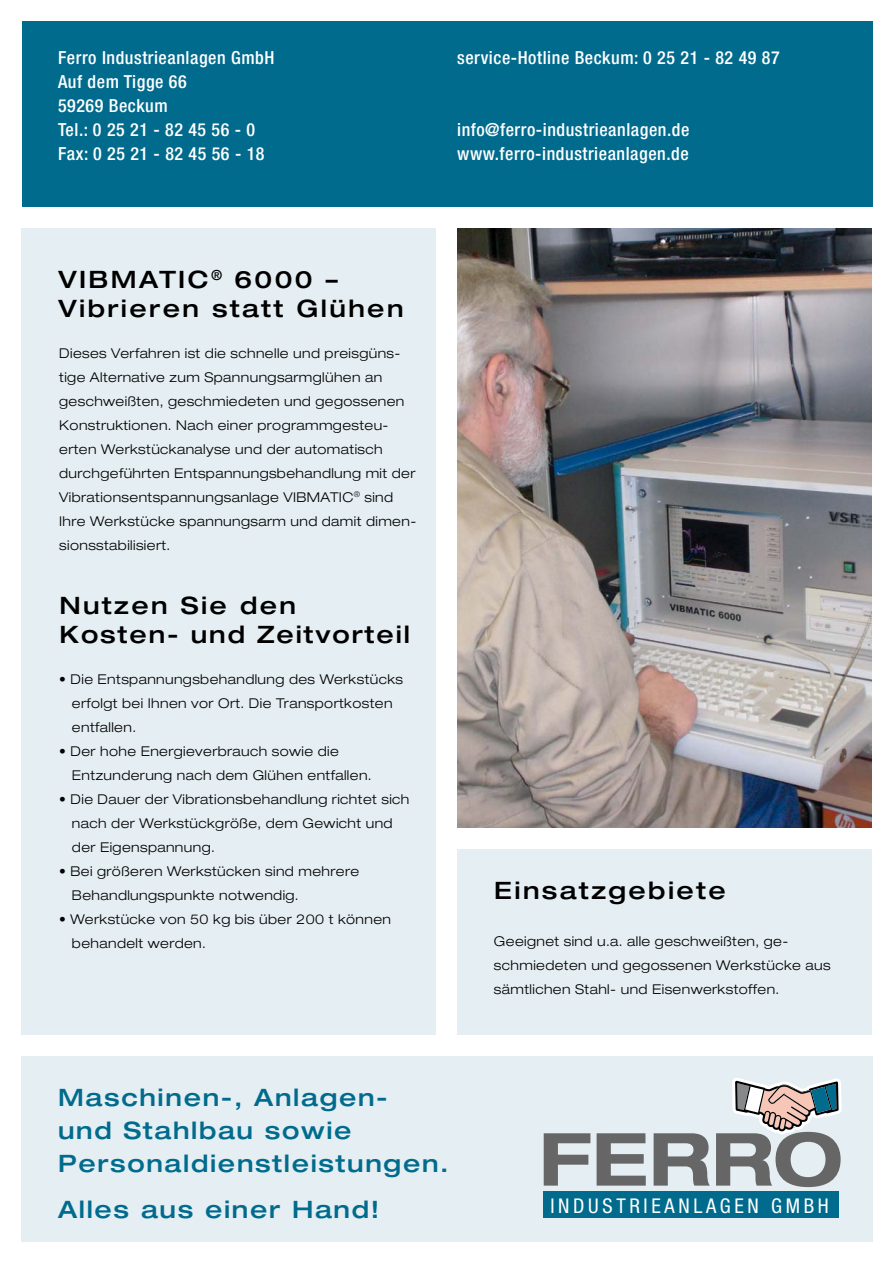
<style>
.page{position:relative;width:893px;height:1263px;background:#fff}
.page>*{position:absolute;margin:0;border:0;box-sizing:border-box;transform-origin:0 0}
.t1{font:700 expanded 73.2px "Helvetica Neue";color:#666}
.Subhead{font:500 expanded 24px "Helvetica Neue";letter-spacing:.07em;color:#006b8d}
.t2{font:500 expanded 24px "Helvetica Neue";letter-spacing:.1em;color:#000}
.t3{font:500 expanded 24px/28.8px "Helvetica Neue";letter-spacing:.08em;color:#000}
.t4{font:condensed 20.4px "Helvetica Neue";letter-spacing:.18em;color:#fff}
.sub_schmal{font:500 condensed 18px "Helvetica Neue";letter-spacing:.03em;color:#fff}
.t5{font:300 expanded 13.5px/24px "Helvetica Neue";letter-spacing:.03em;color:#000}
</style>
<div class="page">
<div style="left:23px;top:21px;width:850px;height:186px;background:#006b8d"></div>
<div style="left:21px;top:1056px;width:852px;height:186px;background:#e5eef2"></div>
<div style="left:21px;top:228px;width:415px;height:807px;background:#e5eef2"></div>
<img style="left:457px;top:228px;width:415px;height:600px">
<div style="left:457px;top:849px;width:415px;height:186px;background:#e5eef2"></div>
<div style="left:544px;top:1191px;width:295px;height:27px;background:#006b8d"></div>
<svg style="left:732px;top:1078px;width:110px;height:56px"></svg>
<p class="sub_schmal" style="left:58px;top:47px;width:218px">Ferro Industrieanlagen GmbH</p>
<p class="sub_schmal" style="left:58px;top:71px;width:130px">Auf dem Tigge 66</p>
<p class="sub_schmal" style="left:58px;top:95px;width:111px">59269 Beckum</p>
<p class="sub_schmal" style="left:58px;top:119px;width:199px">Tel.: 0 25 21 - 82 45 56 - 0</p>
<p class="sub_schmal" style="left:58px;top:143px;width:208px">Fax: 0 25 21 - 82 45 56 - 18</p>
<p class="sub_schmal" style="left:457px;top:47px;width:324px">service-Hotline Beckum: 0 25 21 - 82 49 87</p>
<p class="sub_schmal" style="left:457px;top:119px;width:234px">info@ferro-industrieanlagen.de</p>
<p class="sub_schmal" style="left:457px;top:143px;width:233px">www.ferro-industrieanlagen.de</p>
<p class="t2" style="left:58px;top:264px;width:281px">VIBMATIC<sup>®</sup> 6000 –</p>
<p class="t2" style="left:58px;top:293px;width:347px">Vibrieren statt Glühen</p>
<p class="t5" style="left:59px;top:341px;width:359px">Dieses Verfahren ist die schnelle und preisgüns&shy;tige Alternative zum Spannungsarmglühen an geschweißten, geschmiedeten und gegossenen Konstruktionen. Nach einer programmgesteu&shy;erten Werkstückanalyse und der automatisch durchgeführten Entspannungsbehandlung mit der Vibrationsentspannungsanlage VIBMATIC<sup>®</sup> sind Ihre Werkstücke spannungsarm und damit dimen&shy;sionsstabilisiert.</p>
<p class="t3" style="left:60px;top:590px;width:352px">Nutzen Sie den<br>Kosten- und Zeitvorteil</p>
<p class="t5" style="left:72px;top:667px;width:333px;text-indent:-13px">• Die Entspannungsbehandlung des Werkstücks erfolgt bei Ihnen vor Ort. Die Transportkosten entfallen.</p>
<p class="t5" style="left:72px;top:739px;width:301px;text-indent:-13px">• Der hohe Energieverbrauch sowie die<br>Entzunderung nach dem Glühen entfallen.</p>
<p class="t5" style="left:72px;top:787px;width:339px;text-indent:-13px">• Die Dauer der Vibrationsbehandlung richtet sich nach der Werkstückgröße, dem Gewicht und der Eigenspannung.</p>
<p class="t5" style="left:72px;top:859px;width:289px;text-indent:-13px">• Bei größeren Werkstücken sind mehrere<br>Behandlungspunkte notwendig.</p>
<p class="t5" style="left:72px;top:907px;width:321px;text-indent:-13px">• Werkstücke von 50 kg bis über 200 t können behandelt werden.</p>
<p class="Subhead" style="left:58px;top:1082px;width:331px">Maschinen-, Anlagen-</p>
<p class="Subhead" style="left:58px;top:1115px;width:295px">und Stahlbau sowie</p>
<p class="Subhead" style="left:58px;top:1148px;width:392px">Personaldienstleistungen.</p>
<p class="Subhead" style="left:58px;top:1195px;width:323px">Alles aus einer Hand!</p>
<p class="t2" style="left:494px;top:875px;width:233px">Einsatzgebiete</p>
<p class="t5" style="left:494px;top:929px;width:338px">Geeignet sind u.a. alle geschweißten, ge&shy;schmiedeten und gegossenen Werkstücke aus sämtlichen Stahl- und Eisenwerkstoffen.</p>
<p class="t1" style="left:539px;top:1113px;width:305px">FERRO</p>
<p class="t4" style="left:550px;top:1194px;width:280px">INDUSTRIEANLAGEN GMBH</p>
</div>
